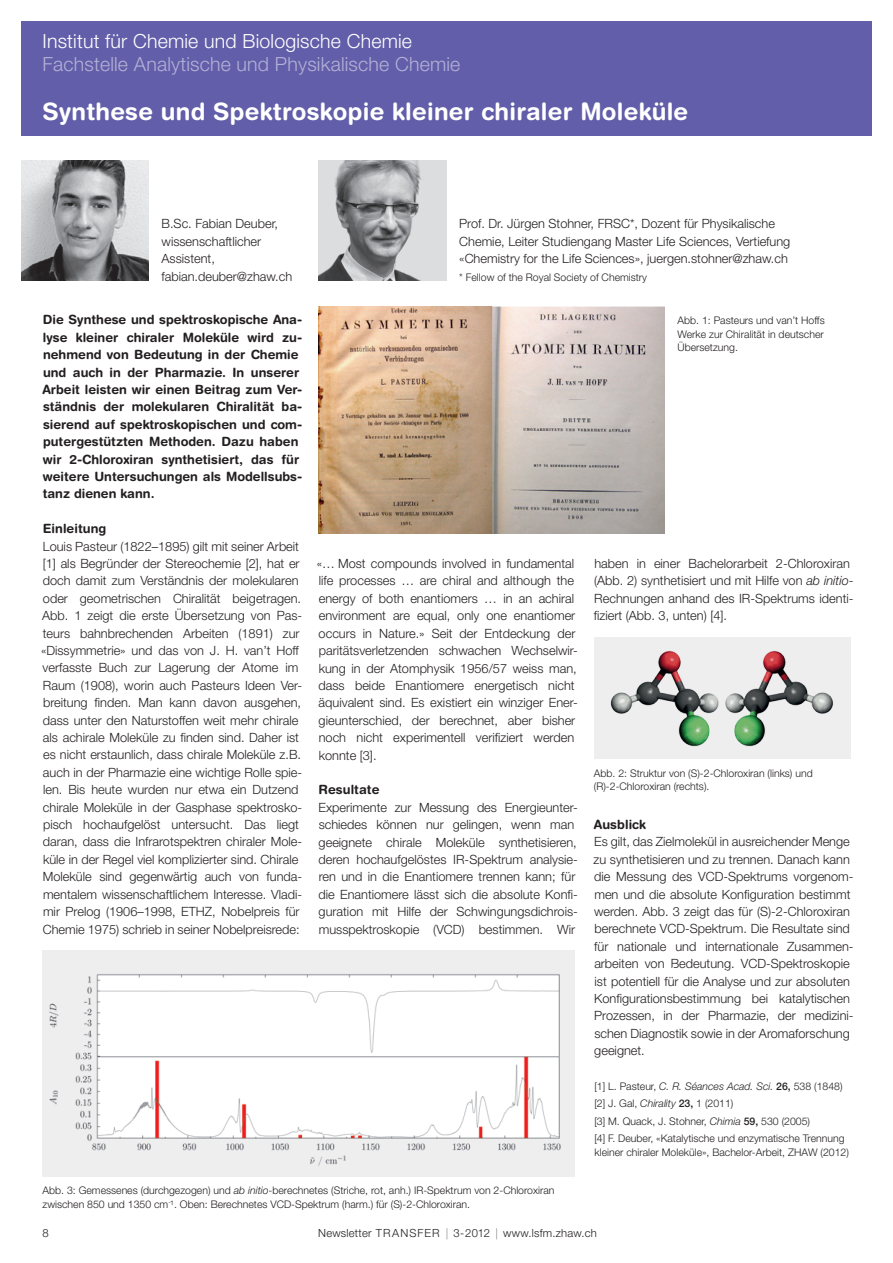
<style>
.page{position:relative;width:893px;height:1263px;background:#fff}
.page>*{position:absolute;margin:0;border:0;box-sizing:border-box;transform-origin:0 0}
.t1{font:700 24px "Helvetica Rounded LT Std";letter-spacing:.01em;color:#fff}
.t2{font:300 19.5px "Helvetica Neue LT Std";letter-spacing:.01em;color:#b4b0d6}
.t3{font:300 19.5px "Helvetica Neue LT Std";letter-spacing:.01em;color:#fff}
.t4{font:300 12.75px/17.4px "Helvetica Neue LT Pro";color:#231f20}
.t5{font:700 12.75px/17.4px "Helvetica Rounded LT Std";color:#231f20}
.t6{font:300 11.25px "Helvetica Neue LT Pro";letter-spacing:.02em;color:#231f20}
.t7{font:300 10.5px/13.5px "Helvetica Neue LT Pro";color:#231f20}
.s1{font-family:"Helvetica Neue LT Std";font-style:italic}
.s2{font-weight:500}
</style>
<div class="page">
<div style="left:21px;top:21px;width:851px;height:115px;background:#625ea9"></div>
<img style="left:318px;top:307px;width:346px;height:226px">
<div style="left:43px;top:951px;width:532px;height:226px;background:#eeeeef"></div>
<img style="left:49px;top:974px;width:512px;height:192px">
<div style="left:594px;top:637px;width:256px;height:122px;background:#eeeeef"></div>
<img style="left:610px;top:651px;width:223px;height:95px">
<img style="left:318px;top:161px;width:128px;height:120px">
<img style="left:21px;top:161px;width:128px;height:120px">
<h2 class="t3" style="left:43px;top:29px;width:371px">Institut für Chemie und Biologische Chemie</h2>
<h2 class="t2" style="left:43px;top:52px;width:419px">Fachstelle Analytische und Physikalische Chemie</h2>
<h1 class="t1" style="left:43px;top:97px;width:647px">Synthese und Spektroskopie kleiner chiraler Moleküle</h1>
<p class="t4" style="left:162px;top:215px;width:132px">B.Sc. Fabian Deuber, wissenschaftlicher<br>Assistent, fabian.deuber@zhaw.ch</p>
<p class="t4" style="left:459px;top:215px;width:333px">Prof. Dr. Jürgen Stohner, FRSC*, Dozent für Physikalische<br>Chemie, Leiter Studiengang Master Life Sciences, Vertiefung «Chemistry for the Life Sciences», juergen.stohner@zhaw.ch</p>
<p class="t7" style="left:459px;top:270px;width:189px">* Fellow of the Royal Society of Chemistry</p>
<p class="t5" style="left:42px;top:311px;width:261px">Die Synthese und spektroskopische Ana&shy;lyse kleiner chiraler Moleküle wird zu&shy;nehmend von Bedeutung in der Chemie und auch in der Pharmazie. In unserer Arbeit leisten wir einen Beitrag zum Ver&shy;ständnis der molekularen Chiralität ba&shy;sierend auf spektroskopischen und com&shy;putergestützten Methoden. Dazu haben wir 2-Chloroxiran synthetisiert, das für weitere Untersuchungen als Modellsubs&shy;tanz dienen kann.</p>
<p class="t5" style="left:43px;top:520px;width:65px">Einleitung</p>
<p class="t4" style="left:41px;top:537px;width:263px">Louis Pasteur (1822–1895) gilt mit seiner Arbeit [1] als Begründer der Stereochemie [2], hat er doch damit zum Verständnis der molekularen oder geometrischen Chiralität beigetragen.<br>Abb. 1 zeigt die erste Übersetzung von Pas&shy;teurs bahnbrechenden Arbeiten (1891) zur «Dissymmetrie» und das von J. H. van’t Hoff verfasste Buch zur Lagerung der Atome im Raum (1908), worin auch Pasteurs Ideen Ver&shy;breitung finden. Man kann davon ausgehen, dass unter den Naturstoffen weit mehr chirale als achirale Moleküle zu finden sind. Daher ist es nicht erstaunlich, dass chirale Moleküle z.B. auch in der Pharmazie eine wichtige Rolle spie&shy;len. Bis heute wurden nur etwa ein Dutzend chirale Moleküle in der Gasphase spektrosko&shy;pisch hochaufgelöst untersucht. Das liegt daran, dass die Infrarotspektren chiraler Mole&shy;küle in der Regel viel komplizierter sind. Chirale Moleküle sind gegenwärtig auch von funda&shy;mentalem wissenschaftlichem Interesse. Vladi&shy;mir Prelog (1906–1998, ETHZ, Nobelpreis für Chemie 1975) schrieb in seiner Nobelpreisrede:</p>
<p class="t4" style="left:317px;top:555px;width:263px">«… Most compounds involved in fundamental life processes … are chiral and although the energy of both enantiomers … in an achiral environment are equal, only one enantiomer occurs in Nature.» Seit der Entdeckung der paritätsverletzenden schwachen Wechselwir&shy;kung in der Atomphysik 1956/57 weiss man, dass beide Enantiomere energetisch nicht äquivalent sind. Es existiert ein winziger Ener&shy;gieunterschied, der berechnet, aber bisher noch nicht experimentell verifiziert werden konnte [3].</p>
<p class="t5" style="left:319px;top:781px;width:62px">Resultate</p>
<p class="t4" style="left:319px;top:798px;width:261px">Experimente zur Messung des Energieunter&shy;schiedes können nur gelingen, wenn man geeignete chirale Moleküle synthetisieren, deren hochaufgelöstes IR-Spektrum analysie&shy;ren und in die Enantiomere trennen kann; für die Enantiomere lässt sich die absolute Konfi&shy;guration mit Hilfe der Schwingungsdichrois&shy;musspektroskopie (VCD) bestimmen. Wir</p>
<p class="t7" style="left:43px;top:1184px;width:513px">Abb. 3: Gemessenes (durchgezogen) und <span class="s1">ab initio</span>-berechnetes (Striche, rot, anh.) IR-Spektrum von 2-Chloroxiran zwischen 850 und 1350 cm<sup>-</sup>¹. Oben: Berechnetes VCD-Spektrum (harm.) für (S)-2-Chloroxiran.</p>
<p class="t7" style="left:677px;top:314px;width:149px;text-align:justify">Abb. 1: Pasteurs und van’t Hoffs Werke zur Chiralität in deutscher Übersetzung.</p>
<p class="t4" style="left:594px;top:554px;width:261px">haben in einer Bachelorarbeit 2-Chloroxiran (Abb. 2) synthetisiert und mit Hilfe von <span class="s1">ab initio</span>-Rechnungen anhand des IR-Spektrums identi&shy;fiziert (Abb. 3, unten) [4].</p>
<p class="t7" style="left:594px;top:766px;width:220px">Abb. 2: Struktur von (S)-2-Chloroxiran (links) und (R)-2-Chloroxiran (rechts).</p>
<p class="t5" style="left:594px;top:815px;width:54px">Ausblick</p>
<p class="t4" style="left:594px;top:833px;width:261px">Es gilt, das Zielmolekül in ausreichender Menge zu synthetisieren und zu trennen. Danach kann die Messung des VCD-Spektrums vorgenom&shy;men und die absolute Konfiguration bestimmt werden. Abb. 3 zeigt das für (S)-2-Chloroxiran berechnete VCD-Spektrum. Die Resultate sind für nationale und internationale Zusammen&shy;arbeiten von Bedeutung. VCD-Spektroskopie ist potentiell für die Analyse und zur absoluten Konfigurationsbestimmung bei katalytischen Prozessen, in der Pharmazie, der medizini&shy;schen Diagnostik sowie in der Aromaforschung geeignet.</p>
<p class="t7" style="left:594px;top:1077px;width:252px;line-height:17.4px">[1] L. Pasteur, <span class="s1">C. R. Séances Acad. Sci.</span> <span class="s2">26,</span> 538 (1848) [2] J. Gal, <span class="s1">Chirality</span> <span class="s2">23,</span> 1 (2011)<br>[3] M. Quack, J. Stohner, <span class="s1">Chimia</span> <span class="s2">59,</span> 530 (2005)<br>[4] F. Deuber, «Katalytische und enzymatische Trennung</p>
<p class="t7" style="left:594px;top:1145px;width:256px">kleiner chiraler Moleküle», Bachelor-Arbeit, ZHAW (2012)</p>
<p class="t6" style="left:43px;top:1226px;width:8px">8</p>
<p class="t6" style="left:318px;top:1226px;width:280px">Newsletter TRANSFER | 3-2012 | www.lsfm.zhaw.ch</p>
</div>
